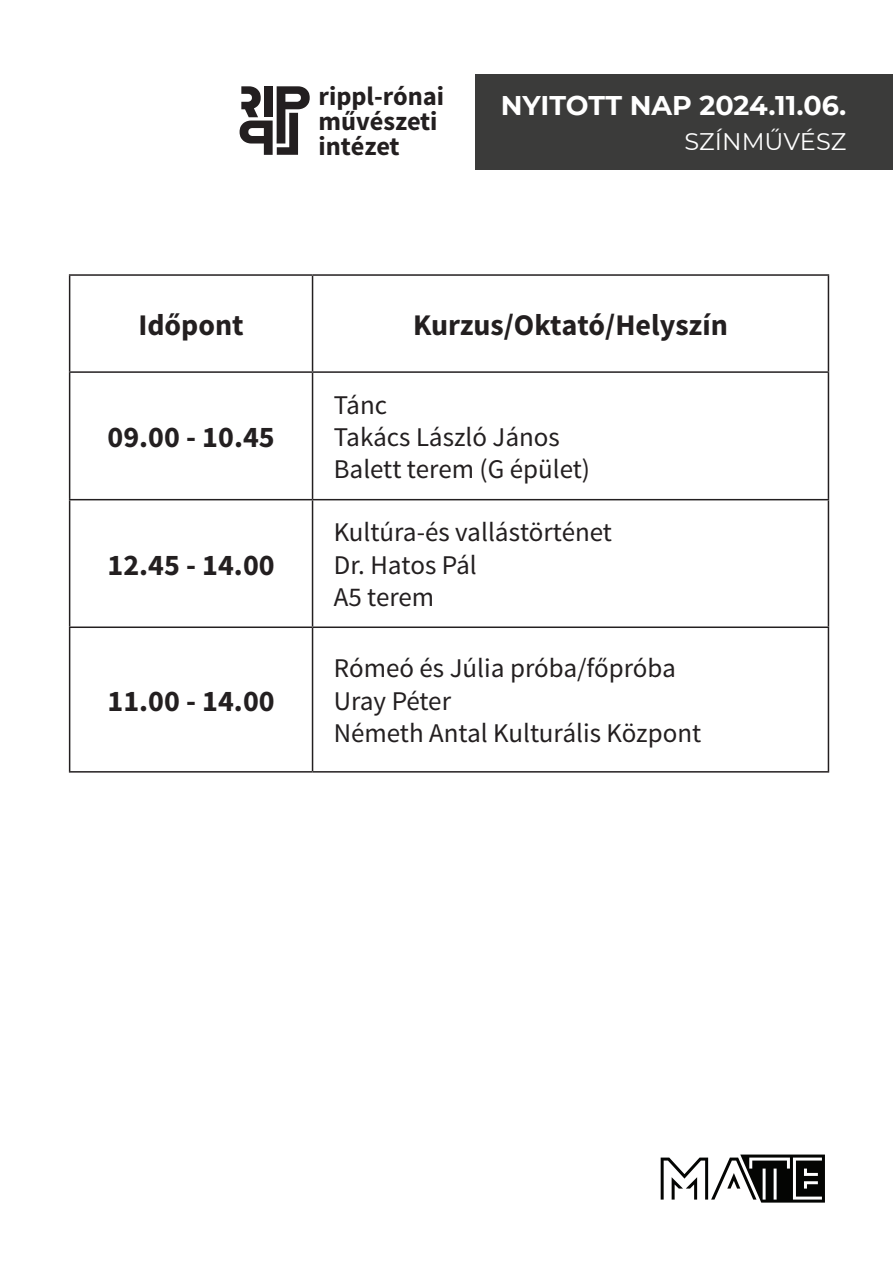
<style>
.page{position:relative;width:893px;height:1263px;background:#fff}
.page>*{position:absolute;margin:0;border:0;box-sizing:border-box;transform-origin:0 0}
.t1{font:700 30px "Source Sans Pro";color:#231f20}
.t2{font:700 30px "Source Sans Pro";color:#231f20}
.t3{font:27px/32.4px "Source Sans Pro";color:#231f20}
.t4{font:700 27px "Montserrat";color:#fff}
.t5{font:700 26.4px/25px "Source Sans Pro";color:#231f20}
.t6{font:24px "Montserrat";color:#fff}
</style>
<div class="page">
<svg style="left:661px;top:1154px;width:164px;height:48px"></svg>
<div style="left:475px;top:74px;width:418px;height:96px;background:#3b3b3a"></div>
<hr style="left:69px;top:274px;width:244px;height:2px;background:#231f20">
<hr style="left:69px;top:276px;width:1px;height:95px;background:#231f20">
<hr style="left:313px;top:274px;width:516px;height:2px;background:#231f20">
<hr style="left:312px;top:276px;width:1px;height:95px;background:#231f20">
<hr style="left:828px;top:276px;width:1px;height:95px;background:#231f20">
<hr style="left:69px;top:371px;width:244px;height:2px;background:#231f20">
<hr style="left:69px;top:373px;width:1px;height:126px;background:#231f20">
<hr style="left:313px;top:371px;width:516px;height:2px;background:#231f20">
<hr style="left:312px;top:373px;width:1px;height:126px;background:#231f20">
<hr style="left:828px;top:373px;width:1px;height:126px;background:#231f20">
<hr style="left:69px;top:499px;width:244px;height:1px;background:#231f20">
<hr style="left:69px;top:500px;width:1px;height:126px;background:#231f20">
<hr style="left:313px;top:499px;width:516px;height:1px;background:#231f20">
<hr style="left:312px;top:500px;width:1px;height:126px;background:#231f20">
<hr style="left:828px;top:500px;width:1px;height:126px;background:#231f20">
<hr style="left:69px;top:626px;width:244px;height:2px;background:#231f20">
<hr style="left:69px;top:628px;width:1px;height:143px;background:#231f20">
<hr style="left:313px;top:626px;width:516px;height:2px;background:#231f20">
<hr style="left:312px;top:628px;width:1px;height:143px;background:#231f20">
<hr style="left:828px;top:628px;width:1px;height:143px;background:#231f20">
<hr style="left:69px;top:771px;width:244px;height:2px;background:#231f20">
<hr style="left:313px;top:771px;width:516px;height:2px;background:#231f20">
<svg style="left:240px;top:86px;width:70px;height:69px"></svg>
<p class="t5" style="left:319px;top:85px;width:127px">rippl-rónai művészeti intézet</p>
<p class="t4" style="left:501px;top:86px;width:347px">NYITOTT NAP 2024.11.06.</p>
<p class="t6" style="left:684px;top:125px;width:163px">SZÍNMŰVÉSZ</p>
<p class="t2" style="left:138px;top:306px;width:107px">Időpont</p>
<p class="t2" style="left:413px;top:306px;width:316px">Kurzus/Oktató/Helyszín</p>
<p class="t1" style="left:108px;top:418px;width:169px">09.00 - 10.45</p>
<p class="t1" style="left:107px;top:545px;width:169px">12.45 - 14.00</p>
<p class="t1" style="left:107px;top:682px;width:169px">11.00 - 14.00</p>
<p class="t3" style="left:334px;top:389px;width:258px">Tánc<br>Takács László János<br>Balett terem (G épület)</p>
<p class="t3" style="left:334px;top:516px;width:280px">Kultúra-és vallástörténet<br>Dr. Hatos Pál<br>A5 terem</p>
<p class="t3" style="left:334px;top:653px;width:369px">Rómeó és Júlia próba/főpróba<br>Uray Péter<br>Németh Antal Kulturális Központ</p>
</div>
